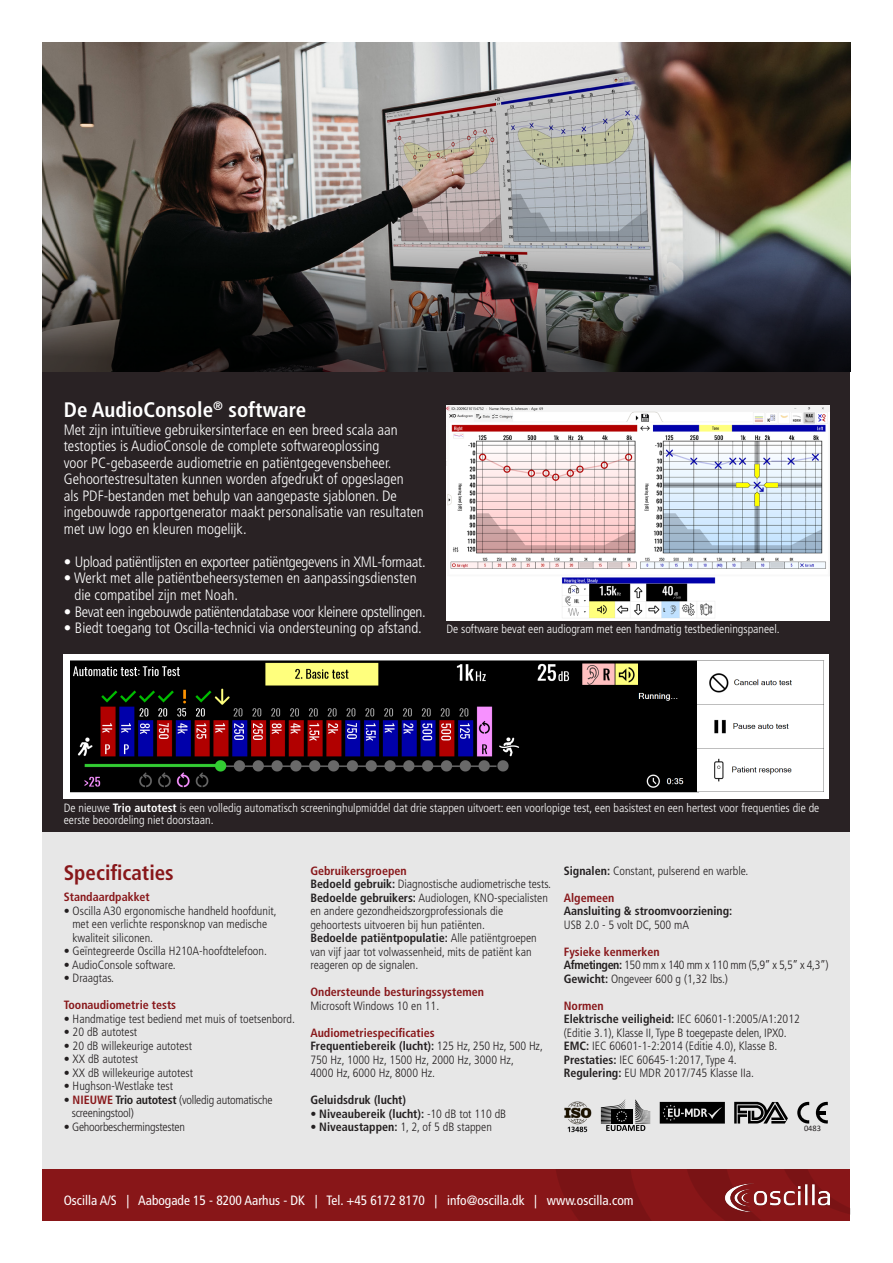
<style>
.page{position:relative;width:893px;height:1263px;background:#fff}
.page>*{position:absolute;margin:0;border:0;box-sizing:border-box;transform-origin:0 0}
.t1{font:700 condensed 21px "Frutiger LT Std";color:#fff}
.t2{font:700 condensed 21px "Frutiger LT Std";color:#88171a}
.t3{font:300 condensed 15px/16.5px "Frutiger LT Std";color:#fff}
.t4{font:300 condensed 15px "Frutiger LT Std";letter-spacing:-.02em;color:#fff}
.t5{font:300 condensed 15px "Frutiger LT Std";letter-spacing:-.025em;color:#fff}
.t6{font:condensed 13.5px "Frutiger LT Std";color:#fff}
.t7{font:300 condensed 12px/13.5px "Frutiger LT Std";color:#231f20}
.t8{font:300 condensed 12px/12px "Frutiger LT Std";color:#fff}
.t9{font:700 condensed 12px "Frutiger LT Std";color:#88171a}
.t10{font:700 condensed 12px "Frutiger LT Std";color:#231f20}
.t11{font:300 condensed 12px/13.5px "Frutiger LT Std";letter-spacing:-.02em;color:#231f20}
.t12{font:300 condensed 12px "Frutiger LT Std";letter-spacing:-.03em;color:#231f20}
.t13{font:8.4px "Calibri";color:#231f20}
.t14{font:5.7px "Frutiger LT Std";color:#000}
.s1{font-weight:700}
.s2{font-weight:700;color:#88171a}
.s3{font-weight:300}
</style>
<div class="page">
<div style="left:43px;top:824px;width:807px;height:355px;background:#e7e7e7"></div>
<div style="left:43px;top:362px;width:807px;height:470px;background:#292224"></div>
<img style="left:43px;top:43px;width:807px;height:329px">
<img style="left:446px;top:405px;width:383px;height:215px">
<div style="left:64px;top:654px;width:765px;height:145px;background:#fff"></div>
<img style="left:70px;top:661px;width:754px;height:131px">
<div style="left:43px;top:1169px;width:807px;height:51px;background:#881618"></div>
<svg style="left:556px;top:1169px;width:294px;height:51px"></svg>
<svg style="left:734px;top:1102px;width:54px;height:21px"></svg>
<svg style="left:660px;top:1102px;width:65px;height:21px"></svg>
<svg style="left:601px;top:1099px;width:49px;height:32px"></svg>
<img style="left:564px;top:1101px;width:27px;height:32px">
<svg style="left:797px;top:1102px;width:12px;height:22px"></svg>
<svg style="left:816px;top:1102px;width:12px;height:22px"></svg>
<img style="left:724px;top:1182px;width:105px;height:29px">
<p class="t1" style="left:64px;top:397px;width:244px">De AudioConsole<sup>®</sup> software</p>
<p class="t3" style="left:64px;top:422px;width:362px">Met zijn intuïtieve gebruikersinterface en een breed scala aan testopties is AudioConsole de complete softwareoplossing<br>voor PC-gebaseerde audiometrie en patiëntgegevensbeheer.<br>Gehoortestresultaten kunnen worden afgedrukt of opgeslagen<br>als PDF-bestanden met behulp van aangepaste sjablonen. De ingebouwde rapportgenerator maakt personalisatie van resultaten met uw logo en kleuren mogelijk.</p>
<p class="t4" style="left:64px;top:553px;width:363px">• Upload patiëntlijsten en exporteer patiëntgegevens in XML-formaat.</p>
<p class="t3" style="left:75px;top:570px;width:343px;text-indent:-11px">• Werkt met alle patiëntbeheersystemen en aanpassingsdiensten die compatibel zijn met Noah.</p>
<p class="t5" style="left:64px;top:603px;width:363px">• Bevat een ingebouwde patiëntendatabase voor kleinere opstellingen.</p>
<p class="t3" style="left:64px;top:620px;width:360px">• Biedt toegang tot Oscilla-technici via ondersteuning op afstand.</p>
<p class="t8" style="left:446px;top:623px;width:335px">De software bevat een audiogram met een handmatig testbedieningspaneel.</p>
<p class="t8" style="left:64px;top:802px;width:757px">De nieuwe <span class="s1">Trio autotest</span> is een volledig automatisch screeninghulpmiddel dat drie stappen uitvoert: een voorlopige test, een basistest en een hertest voor frequenties die de eerste beoordeling niet doorstaan.</p>
<p class="t2" style="left:64px;top:861px;width:112px">Specificaties</p>
<p class="t9" style="left:64px;top:890px;width:87px">Standaardpakket</p>
<p class="t7" style="left:64px;top:904px;width:214px">• Oscilla A30 ergonomische handheld hoofdunit,</p>
<p class="t7" style="left:72px;top:918px;width:196px">met een verlichte responsknop van medische kwaliteit siliconen.</p>
<p class="t7" style="left:64px;top:945px;width:205px">• Geïntegreerde Oscilla H210A-hoofdtelefoon.</p>
<p class="t7" style="left:64px;top:958px;width:113px">• AudioConsole software.</p>
<p class="t7" style="left:64px;top:972px;width:52px">• Draagtas.</p>
<p class="t9" style="left:64px;top:998px;width:114px">Toonaudiometrie tests</p>
<p class="t7" style="left:64px;top:1012px;width:233px">• Handmatige test bediend met muis of toetsenbord.</p>
<p class="t7" style="left:64px;top:1026px;width:75px">• 20 dB autotest</p>
<p class="t7" style="left:64px;top:1039px;width:130px">• 20 dB willekeurige autotest</p>
<p class="t7" style="left:64px;top:1053px;width:76px">• XX dB autotest</p>
<p class="t7" style="left:64px;top:1066px;width:131px">• XX dB willekeurige autotest</p>
<p class="t7" style="left:64px;top:1080px;width:111px">• Hughson-Westlake test</p>
<p class="t11" style="left:72px;top:1093px;width:202px;text-indent:-8px">• <span class="s2">NIEUWE</span> <span class="s1">Trio autotest</span> (volledig automatische screeningstool)</p>
<p class="t11" style="left:64px;top:1120px;width:123px">• Gehoorbeschermingstesten</p>
<p class="t9" style="left:310px;top:863px;width:98px">Gebruikersgroepen</p>
<p class="t7" style="left:310px;top:877px;width:242px"><span class="s1">Bedoeld gebruik:</span> Diagnostische audiometrische tests.</p>
<p class="t7" style="left:310px;top:891px;width:239px"><span class="s1">Bedoelde gebruikers:</span> Audiologen, KNO-specialisten en andere gezondheidszorgprofessionals die gehoortests uitvoeren bij hun patiënten.</p>
<p class="t7" style="left:310px;top:931px;width:228px"><span class="s1">Bedoelde patiëntpopulatie:</span> Alle patiëntgroepen van vijf jaar tot volwassenheid, mits de patiënt kan reageren op de signalen.</p>
<p class="t9" style="left:310px;top:985px;width:175px">Ondersteunde besturingssystemen</p>
<p class="t7" style="left:310px;top:999px;width:130px">Microsoft Windows 10 en 11.</p>
<p class="t9" style="left:310px;top:1025px;width:126px">Audiometriespecificaties</p>
<p class="t10" style="left:310px;top:1039px;width:234px">Frequentiebereik (lucht): <span class="s3">125 Hz, 250 Hz, 500 Hz,</span></p>
<p class="t7" style="left:310px;top:1053px;width:205px">750 Hz, 1000 Hz, 1500 Hz, 2000 Hz, 3000 Hz,</p>
<p class="t7" style="left:310px;top:1066px;width:126px">4000 Hz, 6000 Hz, 8000 Hz.</p>
<p class="t10" style="left:310px;top:1093px;width:97px">Geluidsdruk (lucht)</p>
<p class="t10" style="left:310px;top:1106px;width:197px"><span class="s3">•</span> Niveaubereik (lucht): <span class="s3">-10 dB tot 110 dB</span></p>
<p class="t7" style="left:310px;top:1120px;width:183px">• <span class="s1">Niveaustappen:</span> 1, 2, of 5 dB stappen</p>
<p class="t7" style="left:564px;top:864px;width:186px"><span class="s1">Signalen:</span> Constant, pulserend en warble.</p>
<p class="t9" style="left:564px;top:890px;width:52px">Algemeen</p>
<p class="t10" style="left:564px;top:904px;width:170px">Aansluiting &amp; stroomvoorziening:</p>
<p class="t7" style="left:564px;top:918px;width:127px">USB 2.0 - 5 volt DC, 500 mA</p>
<p class="t9" style="left:564px;top:944px;width:97px">Fysieke kenmerken</p>
<p class="t12" style="left:564px;top:958px;width:266px"><span class="s1">Afmetingen:</span> 150 mm x 140 mm x 110 mm (5,9” x 5,5” x 4,3”)</p>
<p class="t7" style="left:564px;top:972px;width:166px"><span class="s1">Gewicht:</span> Ongeveer 600 g (1,32 lbs.)</p>
<p class="t9" style="left:564px;top:998px;width:42px">Normen</p>
<p class="t7" style="left:564px;top:1012px;width:238px"><span class="s1">Elektrische veiligheid:</span> IEC 60601-1:2005/A1:2012</p>
<p class="t7" style="left:564px;top:1026px;width:224px">(Editie 3.1), Klasse II, Type B toegepaste delen, IPX0.</p>
<p class="t7" style="left:564px;top:1039px;width:215px"><span class="s1">EMC:</span> IEC 60601-1-2:2014 (Editie 4.0), Klasse B.</p>
<p class="t7" style="left:564px;top:1053px;width:174px"><span class="s1">Prestaties:</span> IEC 60645-1:2017, Type 4.</p>
<p class="t7" style="left:564px;top:1066px;width:192px"><span class="s1">Regulering:</span> EU MDR 2017/745 Klasse IIa.</p>
<p class="t13" style="left:804px;top:1122px;width:19px">0483</p>
<p class="t14" style="left:806px;top:1125px;width:15px">0483</p>
<p class="t6" style="left:64px;top:1192px;width:571px">Oscilla A/S | Aabogade 15 - 8200 Aarhus - DK | Tel. +45 6172 8170 | info@oscilla.dk | www.oscilla.com</p>
</div>
